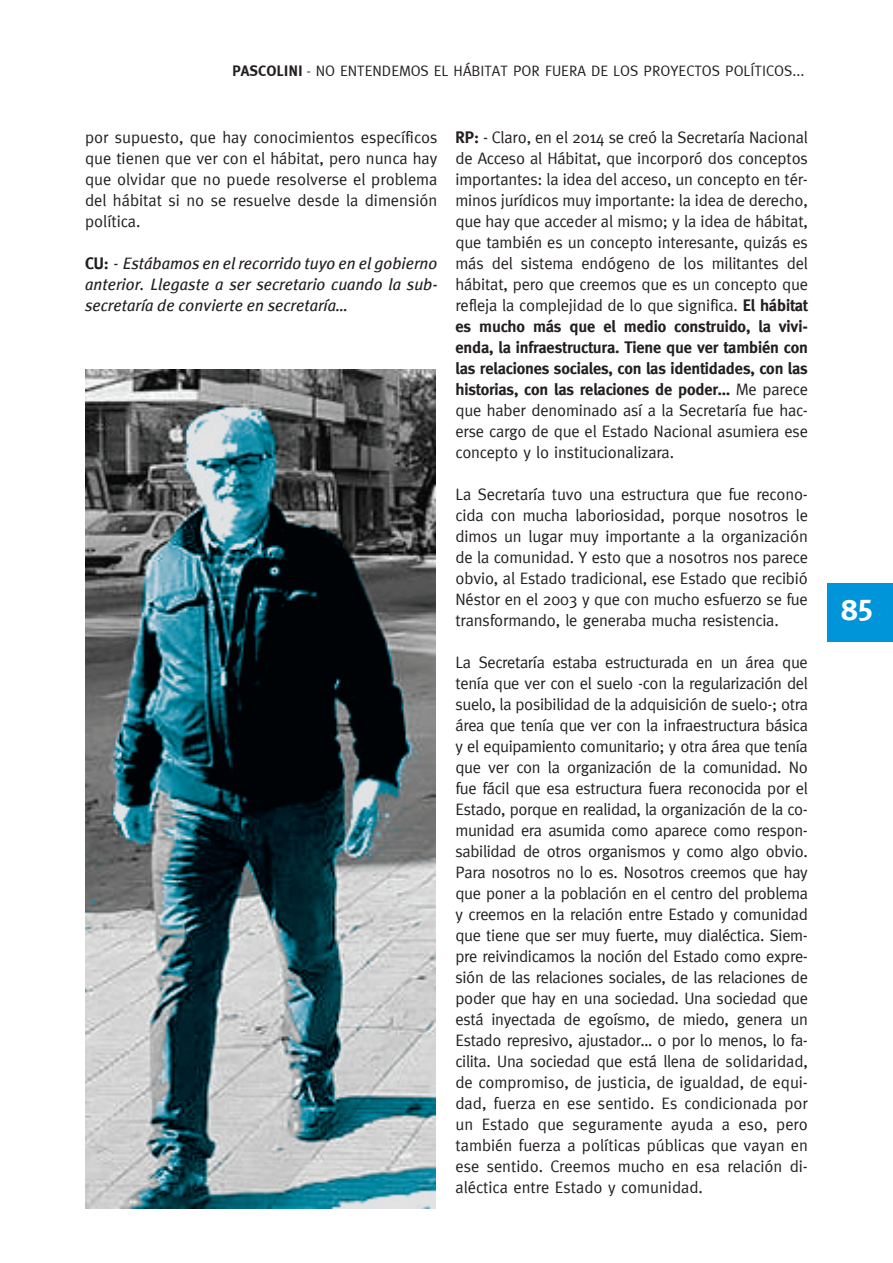
<style>
.page{position:relative;width:893px;height:1263px;background:#fff}
.page>*{position:absolute;margin:0;border:0;box-sizing:border-box;transform-origin:0 0}
.t1{font:30px "Meta Plus Bold Caps";color:#fff}
.t2{font:16.5px/21px "Meta";letter-spacing:-.005em;color:#231f20;text-align:justify}
.t3{font:italic 16.5px/21px "Meta Plus";color:#231f20;text-align:justify}
.t4{font:15px "Meta Caps";color:#231f20}
.s1{font-family:"Meta Plus Bold Caps"}
.s2{font-family:"Meta";font-weight:700;font-style:normal}
.s3{font-family:"Meta";font-style:normal}
.s4{font-weight:700}
</style>
<div class="page">
<div style="left:827px;top:583px;width:66px;height:58px;background:#0095d9"></div>
<img style="left:85px;top:369px;width:351px;height:840px">
<p class="t4" style="left:232px;top:62px;width:531px"><span class="s1">PASCOLINI</span> - NO ENTEN DEMOS EL HÁBITAT POR FUERA DE LOS PROYECTOS POLÍTICOS</p>
<p class="t4" style="left:792px;top:62px;width:13px">...</p>
<p class="t2" style="left:85px;top:126px;width:354px">por supuesto, que hay conocimientos específicos que tienen que ver con el hábitat, pero nunca hay que olvidar que no puede resolverse el problema del hábitat si no se resuelve desde la dimensión política.</p>
<p class="t3" style="left:85px;top:252px;width:354px"><span class="s2">CU:</span> <span class="s3">-</span> Estábamos en el recorrido tuyo en el gobierno anterior. Llegaste a ser secretario cuando la sub&shy;secretaría de convierte en secretaría…</p>
<p class="t2" style="left:455px;top:126px;width:354px"><span class="s4">RP:</span> - Claro, en el 2014 se creó la Secretaría Nacional de Acceso al Hábitat, que incorporó dos conceptos importantes: la idea del acceso, un concepto en tér&shy;minos jurídicos muy importante: la idea de derecho, que hay que acceder al mismo; y la idea de hábitat, que también es un concepto interesante, quizás es más del sistema endógeno de los militantes del hábitat, pero que creemos que es un concepto que refleja la complejidad de lo que significa. <span class="s4">El hábitat es mucho más que el medio construido, la vivi&shy;enda, la infraestructura. Tiene que ver también con las relaciones sociales, con las identidades, con las historias, con las relaciones de poder…</span> Me parece que haber denominado así a la Secretaría fue hac&shy;erse cargo de que el Estado Nacional asumiera ese concepto y lo institucionalizara.</p>
<p class="t2" style="left:455px;top:483px;width:354px">La Secretaría tuvo una estructura que fue recono&shy;cida con mucha laboriosidad, porque nosotros le dimos un lugar muy importante a la organización de la comunidad. Y esto que a nosotros nos parece obvio, al Estado tradicional, ese Estado que recibió Néstor en el 2003 y que con mucho esfuerzo se fue transformando, le generaba mucha resistencia.</p>
<p class="t2" style="left:455px;top:651px;width:354px">La Secretaría estaba estructurada en un área que tenía que ver con el suelo -con la regularización del suelo, la posibilidad de la adquisición de suelo-; otra área que tenía que ver con la infraestructura básica y el equipamiento comunitario; y otra área que tenía que ver con la organización de la comunidad. No fue fácil que esa estructura fuera reconocida por el Estado, porque en realidad, la organización de la co&shy;munidad era asumida como aparece como respon&shy;sabilidad de otros organismos y como algo obvio.<br>Para nosotros no lo es. Nosotros creemos que hay que poner a la población en el centro del problema y creemos en la relación entre Estado y comunidad que tiene que ser muy fuerte, muy dialéctica. Siem&shy;pre reivindicamos la noción del Estado como expre&shy;sión de las relaciones sociales, de las relaciones de poder que hay en una sociedad. Una sociedad que está inyectada de egoísmo, de miedo, genera un Estado represivo, ajustador… o por lo menos, lo fa&shy;cilita. Una sociedad que está llena de solidaridad, de compromiso, de justicia, de igualdad, de equi&shy;dad, fuerza en ese sentido. Es condicionada por un Estado que seguramente ayuda a eso, pero también fuerza a políticas públicas que vayan en ese sentido. Creemos mucho en esa relación di&shy;aléctica entre Estado y comunidad.</p>
<h1 class="t1" style="left:841px;top:592px;width:34px">85</h1>
</div>
